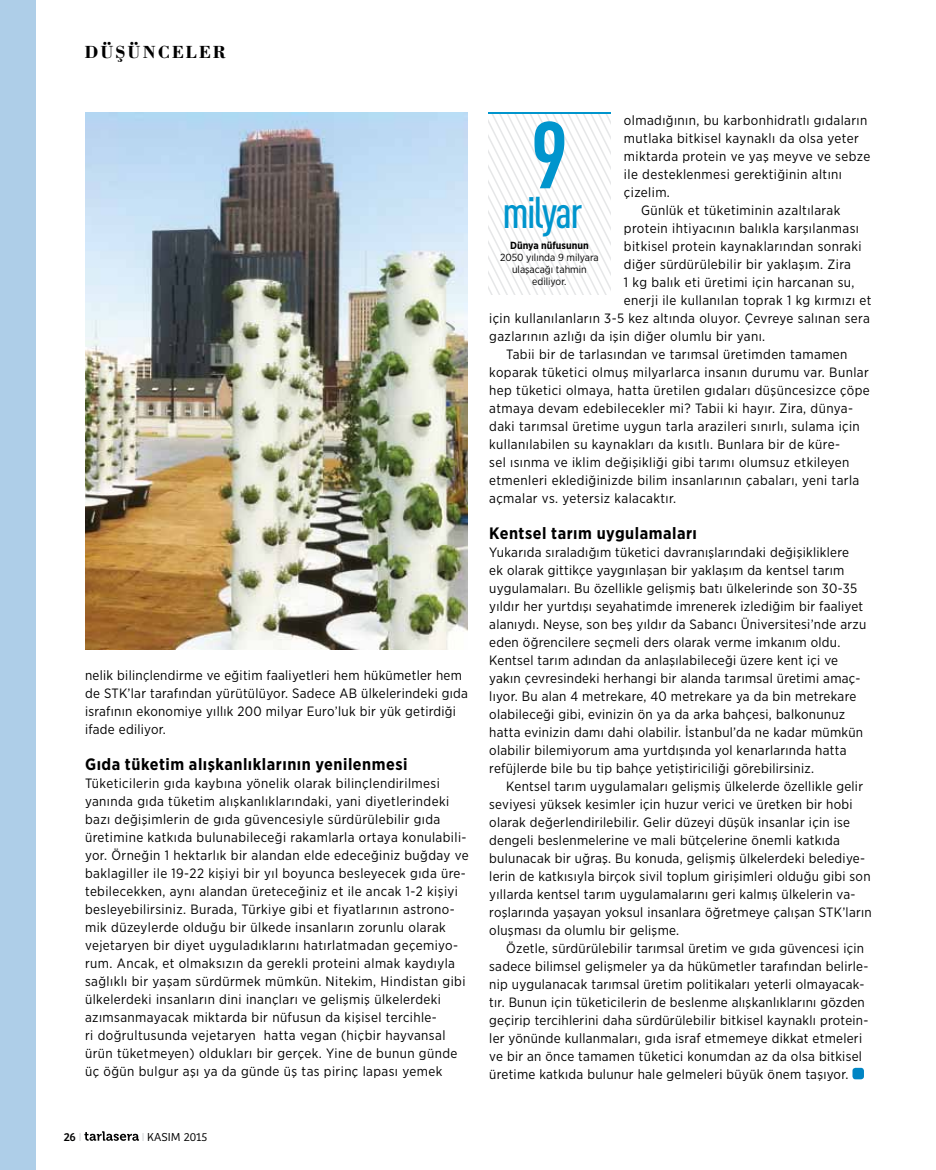
<style>
.page{position:relative;width:936px;height:1170px;background:#fff}
.page>*{position:absolute;margin:0;border:0;box-sizing:border-box;transform-origin:0 0}
.t1{font:500 43.8px "DIN Cond";letter-spacing:-.04em;color:#0095cd}
.t2{font:18.15px "Bodoni Bold Tr";letter-spacing:.11em;color:#000}
.t3{font:700 16.5px "Gotham Narrow";letter-spacing:.03em;color:#000}
.t4{font:13.5px/18px "Gotham Narrow";letter-spacing:.02em;color:#000}
.t5{font:300 12px "Bree";letter-spacing:.01em;color:#000}
.t6{font:12px "Bree";color:#000}
.t7{font:10.35px/11.9px "Gotham Narrow";color:#000;text-align:center}
.t8{font:700 10.35px "Gotham Narrow";color:#000}
.s1{font-weight:100;color:#bcbec0}
.s2{font-style:inherit}
</style>
<div class="page">
<div style="left:0;top:0;width:36px;height:1169px;background:#aecee8"></div>
<svg style="left:84px;top:1131px;width:55px;height:9px"></svg>
<div style="left:852px;top:1067px;width:11px;height:12px;background:#0085c4;border-radius:3px"></div>
<img style="left:85px;top:113px;width:383px;height:536px">
<svg style="left:488px;top:114px;width:122px;height:181px"></svg>
<hr style="left:488px;top:112px;width:122px;height:2px;background:#0095cd">
<h2 class="t2" style="left:84px;top:40px;width:143px">DÜŞÜNCELER</h2>
<p class="t4" style="left:85px;top:666px;width:384px">nelik bilinçlendirme ve eğitim faaliyetleri hem hükümetler hem de STK’lar tarafından yürütülüyor. Sadece AB ülkelerindeki gıda israfının ekonomiye yıllık 200 milyar Euro’luk bir yük getirdiği ifade ediliyor.</p>
<p class="t3" style="left:85px;top:753px;width:324px">Gıda tüketim alışkanlıklarının yenilenmesi</p>
<p class="t4" style="left:85px;top:774px;width:385px">Tüketicilerin gıda kaybına yönelik olarak bilinçlendirilmesi yanında gıda tüketim alışkanlıklarındaki, yani diyetlerindeki bazı değişimlerin de gıda güvencesiyle sürdürülebilir gıda üretimine katkıda bulunabileceği rakamlarla ortaya konulabili&shy;yor. Örneğin 1 hektarlık bir alandan elde edeceğiniz buğday ve baklagiller ile 19-22 kişiyi bir yıl boyunca besleyecek gıda üre&shy;tebilecekken, aynı alandan üreteceğiniz et ile ancak 1-2 kişiyi besleyebilirsiniz. Burada, Türkiye gibi et fiyatlarının astrono&shy;mik düzeylerde olduğu bir ülkede insanların zorunlu olarak vejetaryen bir diyet uyguladıklarını hatırlatmadan geçemiyo&shy;rum. Ancak, et olmaksızın da gerekli proteini almak kaydıyla sağlıklı bir yaşam sürdürmek mümkün. Nitekim, Hindistan gibi ülkelerdeki insanların dini inançları ve gelişmiş ülkelerdeki azımsanmayacak miktarda bir nüfusun da kişisel tercihle-<br>ri doğrultusunda vejetaryen hatta vegan (hiçbir hayvansal ürün tüketmeyen) oldukları bir gerçek. Yine de bunun günde üç öğün bulgur aşı ya da günde üş tas pirinç lapası yemek</p>
<p class="t6" style="left:64px;top:1129px;width:19px">26 <span class="s1">I</span></p>
<p class="t5" style="left:142px;top:1129px;width:67px"><span class="s1">I</span> KASIM <span class="s2">2015</span></p>
<p class="t4" style="left:624px;top:111px;width:245px">olmadığının, bu karbonhidratlı gıdaların</p>
<p class="t4" style="left:624px;top:129px;width:236px">mutlaka bitkisel kaynaklı da olsa yeter</p>
<p class="t4" style="left:624px;top:147px;width:248px">miktarda protein ve yaş meyve ve sebze</p>
<p class="t4" style="left:624px;top:165px;width:219px">ile desteklenmesi gerektiğinin altını</p>
<p class="t4" style="left:624px;top:183px;width:47px">çizelim.</p>
<p class="t4" style="left:641px;top:201px;width:201px">Günlük et tüketiminin azaltılarak</p>
<p class="t4" style="left:624px;top:219px;width:236px">protein ihtiyacının balıkla karşılanması</p>
<p class="t4" style="left:624px;top:237px;width:239px">bitkisel protein kaynaklarından sonraki</p>
<p class="t4" style="left:624px;top:255px;width:228px">diğer sürdürülebilir bir yaklaşım. Zira</p>
<p class="t4" style="left:624px;top:273px;width:232px">1 kg balık eti üretimi için harcanan su,</p>
<p class="t4" style="left:624px;top:291px;width:249px">enerji ile kullanılan toprak 1 kg kırmızı et</p>
<p class="t4" style="left:489px;top:309px;width:382px">için kullanılanların 3-5 kez altında oluyor. Çevreye salınan sera</p>
<p class="t4" style="left:489px;top:327px;width:277px">gazlarının azlığı da işin diğer olumlu bir yanı.</p>
<p class="t4" style="left:506px;top:345px;width:343px">Tabii bir de tarlasından ve tarımsal üretimden tamamen</p>
<p class="t4" style="left:489px;top:363px;width:381px">koparak tüketici olmuş milyarlarca insanın durumu var. Bunlar</p>
<p class="t4" style="left:489px;top:381px;width:382px">hep tüketici olmaya, hatta üretilen gıdaları düşüncesizce çöpe</p>
<p class="t4" style="left:489px;top:399px;width:365px">atmaya devam edebilecekler mi? Tabii ki hayır. Zira, dünya-</p>
<p class="t4" style="left:489px;top:417px;width:372px">daki tarımsal üretime uygun tarla arazileri sınırlı, sulama için</p>
<p class="t4" style="left:489px;top:435px;width:352px">kullanılabilen su kaynakları da kısıtlı. Bunlara bir de küre-</p>
<p class="t4" style="left:489px;top:453px;width:361px">sel ısınma ve iklim değişikliği gibi tarımı olumsuz etkileyen</p>
<p class="t4" style="left:489px;top:470px;width:371px">etmenleri eklediğinizde bilim insanlarının çabaları, yeni tarla</p>
<p class="t4" style="left:489px;top:488px;width:188px">açmalar vs. yetersiz kalacaktır.</p>
<p class="t3" style="left:489px;top:522px;width:209px">Kentsel tarım uygulamaları</p>
<p class="t4" style="left:489px;top:543px;width:378px">Yukarıda sıraladığım tüketici davranışlarındaki değişikliklere<br>ek olarak gittikçe yaygınlaşan bir yaklaşım da kentsel tarım uygulamaları. Bu özellikle gelişmiş batı ülkelerinde son 30-35 yıldır her yurtdışı seyahatimde imrenerek izlediğim bir faaliyet alanıydı. Neyse, son beş yıldır da Sabancı Üniversitesi’nde arzu eden öğrencilere seçmeli ders olarak verme imkanım oldu.<br>Kentsel tarım adından da anlaşılabileceği üzere kent içi ve yakın çevresindeki herhangi bir alanda tarımsal üretimi amaç&shy;lıyor. Bu alan 4 metrekare, 40 metrekare ya da bin metrekare olabileceği gibi, evinizin ön ya da arka bahçesi, balkonunuz hatta evinizin damı dahi olabilir. İstanbul’da ne kadar mümkün olabilir bilemiyorum ama yurtdışında yol kenarlarında hatta refüjlerde bile bu tip bahçe yetiştiriciliği görebilirsiniz.</p>
<p class="t4" style="left:489px;top:777px;width:384px;text-indent:17px">Kentsel tarım uygulamaları gelişmiş ülkelerde özellikle gelir seviyesi yüksek kesimler için huzur verici ve üretken bir hobi olarak değerlendirilebilir. Gelir düzeyi düşük insanlar için ise dengeli beslenmelerine ve mali bütçelerine önemli katkıda bulunacak bir uğraş. Bu konuda, gelişmiş ülkelerdeki belediye&shy;lerin de katkısıyla birçok sivil toplum girişimleri olduğu gibi son yıllarda kentsel tarım uygulamalarını geri kalmış ülkelerin va&shy;roşlarında yaşayan yoksul insanlara öğretmeye çalışan STK’ların oluşması da olumlu bir gelişme.</p>
<p class="t4" style="left:489px;top:939px;width:381px;text-indent:17px">Özetle, sürdürülebilir tarımsal üretim ve gıda güvencesi için sadece bilimsel gelişmeler ya da hükümetler tarafından belirle&shy;nip uygulanacak tarımsal üretim politikaları yeterli olmayacak&shy;tır. Bunun için tüketicilerin de beslenme alışkanlıklarını gözden geçirip tercihlerini daha sürdürülebilir bitkisel kaynaklı protein&shy;ler yönünde kullanmaları, gıda israf etmemeye dikkat etmeleri ve bir an önce tamamen tüketici konumdan az da olsa bitkisel üretime katkıda bulunur hale gelmeleri büyük önem taşıyor.</p>
<h1 class="t1" style="left:502px;top:186px;width:81px"><sup>9</sup>milyar</h1>
<p class="t8" style="left:510px;top:239px;width:80px">Dünya nüfusunun</p>
<p class="t7" style="left:500px;top:251px;width:100px">2050 yılında 9 milyara ulaşacağı tahmin ediliyor.</p>
</div>
